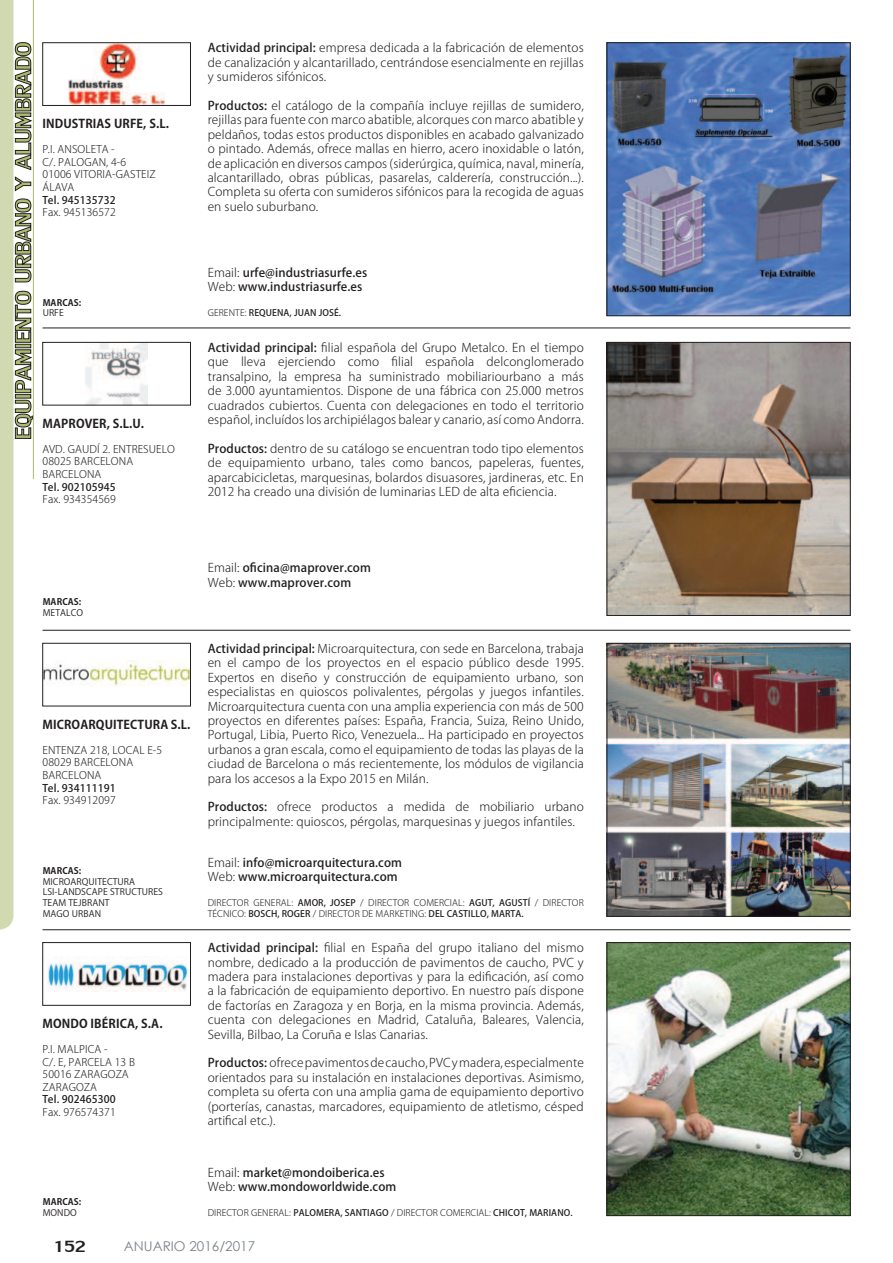
<style>
.page{position:relative;width:893px;height:1263px;background:#fff}
.page>*{position:absolute;margin:0;border:0;box-sizing:border-box;transform-origin:0 0}
.t1{font:24px "Lily UPC";color:#231f20}
.t2{font:13.5px "Century Gothic";color:#7b8387}
.t3{font:300 12px/14.4px "Koz Go Pro";letter-spacing:.01em;color:#231f20;text-align:justify}
.t4{font:500 12px/14.4px "Koz Go Pro";letter-spacing:.01em;color:#231f20}
.t5{font:700 12px "Koz Go Pro";letter-spacing:.01em;color:#231f20}
.t6{font:300 10.5px/12.6px "Koz Go Pro";letter-spacing:.01em;color:#231f20}
.t7{font:500 10.5px "Koz Go Pro";letter-spacing:.01em;color:#231f20}
.t8{font:300 9px/10.5px "Koz Go Pro";letter-spacing:.01em;color:#231f20}
.t9{font:9px/10.8px "Koz Go Pro";letter-spacing:.01em;color:#231f20}
.t10{font:700 9px "Koz Go Pro";letter-spacing:.01em;color:#231f20}
.t11{font:500 9px "Koz Go Pro";letter-spacing:.01em;color:#231f20}
.s1{font-weight:500}
.s2{font-weight:300}
</style>
<div class="page">
<hr style="left:43px;top:328px;width:807px;height:1px;background:#231f20">
<hr style="left:43px;top:630px;width:807px;height:1px;background:#231f20">
<hr style="left:43px;top:929px;width:807px;height:1px;background:#231f20">
<img style="left:609px;top:45px;width:239px;height:269px">
<img style="left:69px;top:45px;width:95px;height:59px">
<div style="left:43px;top:43px;width:148px;height:63px;border:1px solid #231f20"></div>
<img style="left:609px;top:344px;width:239px;height:270px">
<div style="left:607px;top:342px;width:243px;height:274px;border:1px solid #231f20"></div>
<img style="left:85px;top:344px;width:63px;height:59px">
<div style="left:43px;top:342px;width:148px;height:63px;border:1px solid #231f20"></div>
<img style="left:609px;top:645px;width:239px;height:269px">
<div style="left:607px;top:643px;width:243px;height:273px;border:1px solid #231f20"></div>
<img style="left:45px;top:661px;width:144px;height:25px">
<div style="left:43px;top:643px;width:148px;height:63px;border:1px solid #231f20"></div>
<img style="left:609px;top:944px;width:239px;height:270px">
<div style="left:607px;top:942px;width:243px;height:274px;border:1px solid #231f20"></div>
<img style="left:48px;top:962px;width:140px;height:29px">
<div style="left:43px;top:942px;width:148px;height:63px;border:1px solid #231f20"></div>
<svg style="left:0;top:0;width:33px;height:930px"></svg>
<hr style="left:33px;top:0;width:1px;height:479px;background:#acbb71">
<p class="t5" style="left:43px;top:116px;width:128px">INDUSTRIAS URFE, S.L.</p>
<p class="t6" style="left:43px;top:143px;width:115px">P.I. ANSOLETA -<br>C/. PALOGAN, 4-6<br>01006 VITORIA-GASTEIZ<br>ÁLAVA</p>
<p class="t7" style="left:43px;top:193px;width:75px">Tel. 945135732</p>
<p class="t6" style="left:43px;top:206px;width:75px">Fax. 945136572</p>
<p class="t10" style="left:43px;top:296px;width:40px">MARCAS:</p>
<p class="t9" style="left:43px;top:308px;width:23px">URFE</p>
<p class="t5" style="left:43px;top:415px;width:103px">MAPROVER, S.L.U.</p>
<p class="t6" style="left:43px;top:443px;width:134px">AVD. GAUDÍ 2. ENTRESUELO<br>08025 BARCELONA<br>BARCELONA</p>
<p class="t7" style="left:43px;top:480px;width:75px">Tel. 902105945</p>
<p class="t6" style="left:43px;top:493px;width:75px">Fax. 934354569</p>
<p class="t3" style="left:208px;top:41px;width:378px"><span class="s1">Actividad principal:</span> empresa dedicada a la fabricación de elementos de canalización y alcantarillado, centrándose esencialmente en rejillas y sumideros sifónicos.</p>
<p class="t3" style="left:208px;top:98px;width:378px"><span class="s1">Productos:</span> el catálogo de la compañía incluye rejillas de sumidero, rejillas para fuente con marco abatible, alcorques con marco abatible y peldaños, todas estos productos disponibles en acabado galvanizado o pintado. Además, ofrece mallas en hierro, acero inoxidable o latón, de aplicación en diversos campos (siderúrgica, química, naval, minería, alcantarillado, obras públicas, pasarelas, calderería, construcción...).<br>Completa su oferta con sumideros sifónicos para la recogida de aguas en suelo suburbano.</p>
<p class="t4" style="left:208px;top:266px;width:161px"><span class="s2">Email:</span> urfe@industriasurfe.es<br><span class="s2">Web:</span> www.industriasurfe.es</p>
<p class="t11" style="left:208px;top:307px;width:135px"><span class="s2">GERENTE:</span> REQUENA, JUAN JOSÉ.</p>
<p class="t3" style="left:208px;top:340px;width:378px"><span class="s1">Actividad principal:</span> 昀椀lial española del Grupo Metalco. En el tiempo que lleva ejerciendo como 昀椀lial española delconglomerado transalpino, la empresa ha suministrado mobiliariourbano a más de 3.000 ayuntamientos. Dispone de una fábrica con 25.000 metros cuadrados cubiertos. Cuenta con delegaciones en todo el territorio español, incluídos los archipiélagos balear y canario, así como Andorra.</p>
<p class="t3" style="left:208px;top:441px;width:378px"><span class="s1">Productos:</span> dentro de su catálogo se encuentran todo tipo elementos de equipamiento urbano, tales como bancos, papeleras, fuentes, aparcabicicletas, marquesinas, bolardos disuasores, jardineras, etc. En 2012 ha creado una división de luminarias LED de alta e昀椀ciencia.</p>
<p class="t10" style="left:43px;top:596px;width:40px">MARCAS:</p>
<p class="t9" style="left:43px;top:607px;width:42px">METALCO</p>
<p class="t5" style="left:43px;top:716px;width:149px">MICROARQUITECTURA S.L.</p>
<p class="t6" style="left:43px;top:744px;width:121px">ENTENZA 218, LOCAL E-5<br>08029 BARCELONA<br>BARCELONA</p>
<p class="t7" style="left:43px;top:781px;width:75px">Tel. 934111191</p>
<p class="t6" style="left:43px;top:794px;width:75px">Fax. 934912097</p>
<p class="t10" style="left:43px;top:865px;width:40px">MARCAS:</p>
<p class="t9" style="left:43px;top:876px;width:122px">MICROARQUITECTURA<br>LSI-LANDSCAPE STRUCTURES<br>TEAM TEJBRANT<br>MAGO URBAN</p>
<p class="t5" style="left:43px;top:1016px;width:122px">MONDO IBÉRICA, S.A.</p>
<p class="t6" style="left:43px;top:1043px;width:94px">P.I. MALPICA -<br>C/. E, PARCELA 13 B<br>50016 ZARAGOZA<br>ZARAGOZA</p>
<p class="t7" style="left:43px;top:1093px;width:75px">Tel. 902465300</p>
<p class="t6" style="left:43px;top:1106px;width:75px">Fax. 976574371</p>
<p class="t10" style="left:43px;top:1196px;width:40px">MARCAS:</p>
<p class="t9" style="left:43px;top:1208px;width:36px">MONDO</p>
<p class="t4" style="left:208px;top:561px;width:165px"><span class="s2">Email:</span> o昀椀cina@maprover.com<br><span class="s2">Web:</span> www.maprover.com</p>
<p class="t3" style="left:208px;top:641px;width:378px"><span class="s1">Actividad principal:</span> Microarquitectura, con sede en Barcelona, trabaja en el campo de los proyectos en el espacio público desde 1995.<br>Expertos en diseño y construcción de equipamiento urbano, son especialistas en quioscos polivalentes, pérgolas y juegos infantiles.<br>Microarquitectura cuenta con una amplia experiencia con más de 500 proyectos en diferentes países: España, Francia, Suiza, Reino Unido, Portugal, Libia, Puerto Rico, Venezuela... Ha participado en proyectos urbanos a gran escala, como el equipamiento de todas las playas de la ciudad de Barcelona o más recientemente, los módulos de vigilancia para los accesos a la Expo 2015 en Milán.</p>
<p class="t3" style="left:208px;top:800px;width:378px"><span class="s1">Productos:</span> ofrece productos a medida de mobiliario urbano principalmente: quioscos, pérgolas, marquesinas y juegos infantiles.</p>
<p class="t4" style="left:208px;top:856px;width:196px"><span class="s2">Email:</span> info@microarquitectura.com<br><span class="s2">Web:</span> www.microarquitectura.com</p>
<p class="t8" style="left:208px;top:897px;width:378px">DIRECTOR GENERAL: <span class="s1">AMOR, JOSEP</span> / DIRECTOR COMERCIAL: <span class="s1">AGUT, AGUSTÍ</span> / DIRECTOR<br>TÉCNICO: <span class="s1">BOSCH, ROGER</span> / DIRECTOR DE MARKETING: <span class="s1">DEL CASTILLO, MARTA.</span></p>
<p class="t3" style="left:208px;top:941px;width:378px"><span class="s1">Actividad principal:</span> 昀椀lial en España del grupo italiano del mismo nombre, dedicado a la producción de pavimentos de caucho, PVC y madera para instalaciones deportivas y para la edi昀椀cación, así como a la fabricación de equipamiento deportivo. En nuestro país dispone de factorías en Zaragoza y en Borja, en la misma provincia. Además, cuenta con delegaciones en Madrid, Cataluña, Baleares, Valencia, Sevilla, Bilbao, La Coruña e Islas Canarias.</p>
<p class="t3" style="left:208px;top:1056px;width:378px"><span class="s1">Productos:</span> ofrece pavimentos de caucho, PVC y madera, especialmente orientados para su instalación en instalaciones deportivas. Asimismo, completa su oferta con una amplia gama de equipamiento deportivo (porterías, canastas, marcadores, equipamiento de atletismo, césped arti昀椀cal etc.).</p>
<p class="t4" style="left:208px;top:1165px;width:190px"><span class="s2">Email:</span> market@mondoiberica.es<br><span class="s2">Web:</span> www.mondoworldwide.com</p>
<p class="t8" style="left:208px;top:1207px;width:366px">DIRECTOR GENERAL: <span class="s1">PALOMERA, SANTIAGO</span> / DIRECTOR COMERCIAL: <span class="s1">CHICOT, MARIANO.</span></p>
<h1 class="t1" style="left:54px;top:1229px;width:34px">152</h1>
<p class="t2" style="left:124px;top:1241px;width:133px">ANUARIO 2016/2017</p>
</div>
